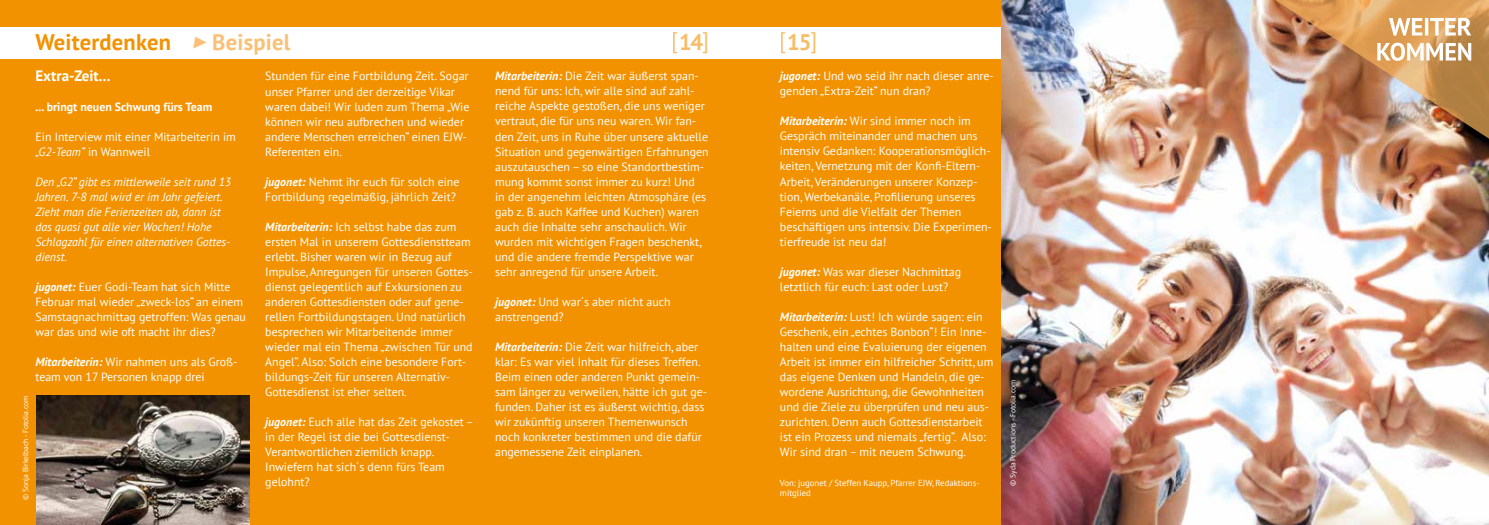
<style>
.page{position:relative;width:1489px;height:525px;background:#fff}
.page>*{position:absolute;margin:0;border:0;box-sizing:border-box;transform-origin:0 0}
.t1{font:700 22.5px "PT Sans";letter-spacing:.01em;color:#f39200}
.t2{font:22.5px "PT Sans";color:#f39200}
.t3{font:700 15px "PT Sans";color:#fff}
.t4{font:11.88px/15px "PT Sans";color:#fff}
.t5{font:italic 11.88px/15px "PT Sans";letter-spacing:-.005em;color:#fff}
.t6{font:700 11.88px "PT Sans";color:#fff}
.t7{font:8.75px/10px "PT Sans";color:#fff}
.t8{font:7.5px "PT Sans";color:#fff}
.s1{font-family:"Minion Pro";font-weight:400;font-style:italic;font-size:25px;color:#fac075}
.s2{color:#fac075}
.s3{font-weight:700}
.s4{font-style:italic}
.s5{font-weight:700;font-style:italic}
</style>
<div class="page">
<div style="left:0;top:0;width:1009px;height:524px;background:#f39200"></div>
<div style="left:0;top:27px;width:1488px;height:32px;background:#fff"></div>
<img style="left:1001px;top:0;width:487px;height:524px">
<img style="left:1258px;top:0;width:230px;height:145px">
<svg style="left:1377px;top:43px;width:93px;height:18px"></svg>
<svg style="left:1388px;top:18px;width:82px;height:18px"></svg>
<img style="left:36px;top:395px;width:213px;height:129px">
<h1 class="t1" style="left:35px;top:28px;width:256px">Weiterdenken <span class="s1">▶</span> <span class="s2">Beispiel</span></h1>
<h1 class="t2" style="left:672px;top:26px;width:39px">[<span class="s3">14</span>]</h1>
<h1 class="t2" style="left:780px;top:26px;width:39px">[<span class="s3">15</span>]</h1>
<p class="t3" style="left:35px;top:65px;width:76px">Extra-Zeit...</p>
<p class="t6" style="left:35px;top:98px;width:178px">... bringt neuen Schwung fürs Team</p>
<p class="t4" style="left:35px;top:128px;width:202px">Ein Interview mit einer Mitarbeiterin im <span class="s4">„G2-Team“</span> in Wannweil</p>
<p class="t5" style="left:35px;top:173px;width:197px">Den „G2“ gibt es mittlerweile seit rund 13<br>Jahren. 7-8 mal wird er im Jahr gefeiert.<br>Zieht man die Ferienzeiten ab, dann ist das quasi gut alle vier Wochen! Hohe Schlagzahl für einen alternativen Gottes&shy;dienst.</p>
<p class="t4" style="left:35px;top:278px;width:212px"><span class="s5">jugonet:</span> Euer Godi-Team hat sich Mitte Februar mal wieder „zweck-los“ an einem Samstagnachmittag getroffen: Was genau war das und wie oft macht ihr dies?</p>
<p class="t4" style="left:35px;top:353px;width:204px"><span class="s5">Mitarbeiterin:</span> Wir nahmen uns als Groß&shy;team von 17 Personen knapp drei</p>
<p class="t8" style="left:21px;top:500px;width:106px;rotate:-90deg">© Sonja Birkelbach - Fotolia.com</p>
<p class="t4" style="left:265px;top:68px;width:205px">Stunden für eine Fortbildung Zeit. Sogar unser Pfarrer und der derzeitige Vikar waren dabei! Wir luden zum Thema „Wie können wir neu aufbrechen und wieder andere Menschen erreichen“ einen EJW-Referenten ein.</p>
<p class="t4" style="left:265px;top:173px;width:196px"><span class="s5">jugonet:</span> Nehmt ihr euch für solch eine<br>Fortbildung regelmäßig, jährlich Zeit?</p>
<p class="t4" style="left:265px;top:218px;width:209px"><span class="s5">Mitarbeiterin:</span> Ich selbst habe das zum ersten Mal in unserem Gottesdienstteam erlebt. Bisher waren wir in Bezug auf Impulse, Anregungen für unseren Gottes&shy;dienst gelegentlich auf Exkursionen zu anderen Gottesdiensten oder auf gene&shy;rellen Fortbildungstagen. Und natürlich besprechen wir Mitarbeitende immer wieder mal ein Thema „zwischen Tür und Angel“. Also: Solch eine besondere Fort&shy;bildungs-Zeit für unseren Alternativ-Gottesdienst ist eher selten.</p>
<p class="t4" style="left:265px;top:413px;width:210px"><span class="s5">jugonet:</span> Euch alle hat das Zeit gekostet – in der Regel ist die bei Gottesdienst-<br>Verantwortlichen ziemlich knapp.<br>Inwiefern hat sich´s denn fürs Team gelohnt?</p>
<p class="t4" style="left:495px;top:68px;width:215px"><span class="s5">Mitarbeiterin:</span> Die Zeit war äußerst span&shy;nend für uns: Ich, wir alle sind auf zahl&shy;reiche Aspekte gestoßen, die uns weniger vertraut, die für uns neu waren. Wir fan&shy;den Zeit, uns in Ruhe über unsere aktuelle Situation und gegenwärtigen Erfahrungen auszutauschen – so eine Standortbestim&shy;mung kommt sonst immer zu kurz! Und<br>in der angenehm leichten Atmosphäre (es gab z. B. auch Kaffee und Kuchen) waren auch die Inhalte sehr anschaulich. Wir wurden mit wichtigen Fragen beschenkt, und die andere fremde Perspektive war sehr anregend für unsere Arbeit.</p>
<p class="t4" style="left:495px;top:293px;width:177px"><span class="s5">jugonet:</span> Und war´s aber nicht auch anstrengend?</p>
<p class="t4" style="left:495px;top:338px;width:213px"><span class="s5">Mitarbeiterin:</span> Die Zeit war hilfreich, aber klar: Es war viel Inhalt für dieses Treffen.<br>Beim einen oder anderen Punkt gemein&shy;sam länger zu verweilen, hätte ich gut ge&shy;funden. Daher ist es äußerst wichtig, dass wir zukünftig unseren Themenwunsch noch konkreter bestimmen und die dafür angemessene Zeit einplanen.</p>
<p class="t4" style="left:780px;top:68px;width:215px"><span class="s5">jugonet:</span> Und wo seid ihr nach dieser anre&shy;genden „Extra-Zeit“ nun dran?</p>
<p class="t4" style="left:780px;top:113px;width:213px"><span class="s5">Mitarbeiterin:</span> Wir sind immer noch im Gespräch miteinander und machen uns intensiv Gedanken: Kooperationsmöglich&shy;keiten, Vernetzung mit der Konfi-Eltern-Arbeit, Veränderungen unserer Konzep&shy;tion, Werbekanäle, Profilierung unseres Feierns und die Vielfalt der Themen beschäftigen uns intensiv. Die Experimen&shy;tierfreude ist neu da!</p>
<p class="t4" style="left:780px;top:263px;width:183px"><span class="s5">jugonet:</span> Was war dieser Nachmittag letztlich für euch: Last oder Lust?</p>
<p class="t4" style="left:780px;top:308px;width:215px"><span class="s5">Mitarbeiterin:</span> Lust! Ich würde sagen: ein Geschenk, ein „echtes Bonbon“! Ein Inne&shy;halten und eine Evaluierung der eigenen Arbeit ist immer ein hilfreicher Schritt, um das eigene Denken und Handeln, die ge&shy;wordene Ausrichtung, die Gewohnheiten und die Ziele zu überprüfen und neu aus&shy;zurichten. Denn auch Gottesdienstarbeit ist ein Prozess und niemals „fertig“. Also:<br>Wir sind dran – mit neuem Schwung.</p>
<p class="t7" style="left:780px;top:477px;width:201px">Von: jugonet / Steffen Kaupp, Pfarrer EJW, Redaktions&shy;mitglied</p>
<p class="t8" style="left:1007px;top:485px;width:107px;rotate:-90deg">© Syda Productions - Fotolia.com</p>
</div>
